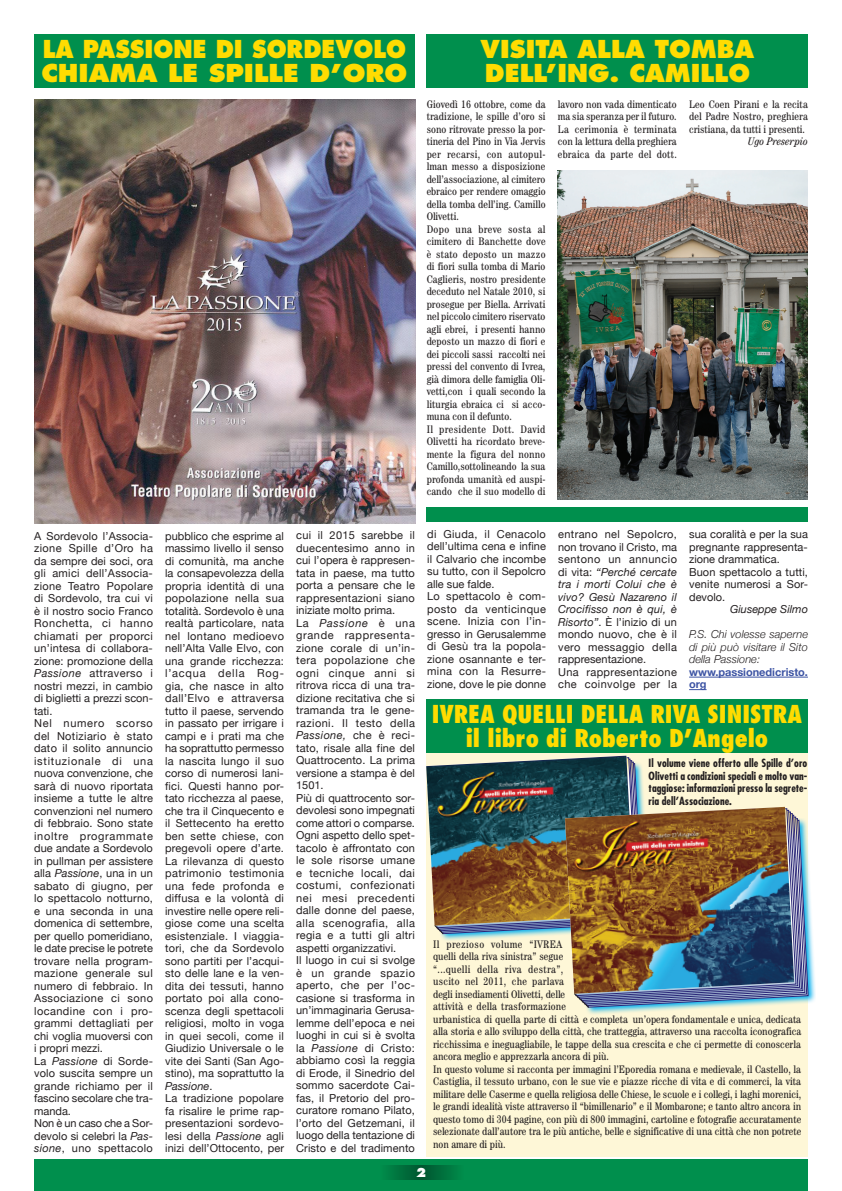
<style>
.page{position:relative;width:842px;height:1191px;background:#fff}
.page>*{position:absolute;margin:0;border:0;box-sizing:border-box;transform-origin:0 0}
.t1{font:800 condensed 24px/24px "Futura";color:#ffdc01;text-align:center}
.t2{font:800 24px/24px "Futura";color:#ffdc01;scale:.92 1}
.t3{font:800 24px/24px "Futura";color:#ffdc01}
.t4{font:800 12px "Futura";color:#fff}
.t5{font:11px/12.5px "Helvetica Neue";letter-spacing:.015em;color:#231f20}
.t6{font:condensed 11px/12.5px "Century IT Cby BT";letter-spacing:.005em;color:#231f20}
.t7{font:700 condensed 11px/12.5px "Futura";color:#231f20;text-align:justify}
.t8{font:italic 300 11px/12.5px "Helvetica Neue";letter-spacing:.005em;color:#231f20;text-align:justify}
.t9{font:700 11px/12.5px "Helvetica Neue";color:#3d54a4}
.t10{font:italic 11px "Helvetica Neue";color:#231f20}
.t11{font:italic condensed 11px "Century IT Cby BT";color:#231f20}
.s1{font-style:italic}
</style>
<div class="page">
<div style="left:34px;top:1159px;width:774px;height:32px;background:#008f4d"></div>
<svg style="left:387px;top:1165px;width:70px;height:14px"></svg>
<div style="left:427px;top:699px;width:381px;height:53px;background:#008f4d"></div>
<div style="left:426px;top:752px;width:382px;height:404px;background:#fef7d7"></div>
<hr style="left:689px;top:677px;width:119px;height:1px;background:#3d54a4">
<svg style="left:689px;top:689px;width:17px;height:1px"></svg>
<div style="left:34px;top:34px;width:381px;height:54px;background:#008f4d"></div>
<div style="left:427px;top:34px;width:381px;height:54px;background:#008f4d"></div>
<div style="left:427px;top:507px;width:381px;height:14px;background:#008f4d"></div>
<img style="left:558px;top:170px;width:250px;height:329px">
<img style="left:34px;top:99px;width:381px;height:425px">
<svg style="left:441px;top:793px;width:203px;height:148px"></svg>
<img style="left:426px;top:755px;width:217px;height:179px">
<svg style="left:587px;top:858px;width:229px;height:156px"></svg>
<img style="left:565px;top:807px;width:229px;height:186px">
<svg style="left:574px;top:993px;width:15px;height:15px"></svg>
<h1 class="t2" style="left:41px;top:38px;width:399px">LA PASSIONE DI SORDEVOLO<br>CHIAMA LE SPILLE D’ORO</h1>
<h1 class="t3" style="left:481px;top:38px;width:275px">VISITA ALLA TOMBA<br>DELL’ING. CAMILLO</h1>
<p class="t6" style="left:427px;top:97px;width:120px">Giovedì 16 ottobre, come da tradizione, le spille d’oro si sono ritrovate presso la por&shy;tineria del Pino in Via Jervis per recarsi, con autopul&shy;lman messo a disposizione dell’associazione, al cimitero ebraico per rendere omaggio della tomba dell’ing. Camillo<br>Olivetti.<br>Dopo una breve sosta al cimitero di Banchette dove è stato deposto un mazzo di fiori sulla tomba di Mario<br>Caglieris, nostro presidente deceduto nel Natale 2010, si prosegue per Biella. Arrivati nel piccolo cimitero riservato agli ebrei, i presenti hanno deposto un mazzo di fiori e dei piccoli sassi raccolti nei pressi del convento di Ivrea, già dimora delle famiglia Oli&shy;vetti,con i quali secondo la liturgia ebraica ci si acco&shy;muna con il defunto.<br>Il presidente Dott. David<br>Olivetti ha ricordato breve&shy;mente la figura del nonno<br>Camillo,sottolineando la sua profonda umanità ed auspi&shy;cando che il suo modello di</p>
<p class="t6" style="left:558px;top:97px;width:120px;text-align:justify">lavoro non vada dimenticato ma sia speranza per il futuro.<br>La cerimonia è terminata con la lettura della preghiera ebraica da parte del dott.</p>
<p class="t6" style="left:689px;top:97px;width:120px;text-align:justify">Leo Coen Pirani e la recita del Padre Nostro, preghiera cristiana, da tutti i presenti.</p>
<p class="t11" style="left:748px;top:134px;width:62px">Ugo Preserpio</p>
<p class="t5" style="left:34px;top:530px;width:120px">A Sordevolo l’Associa&shy;zione Spille d’Oro ha da sempre dei soci, ora gli amici dell’Associa&shy;zione Teatro Popolare di Sordevolo, tra cui vi è il nostro socio Franco<br>Ronchetta, ci hanno chiamati per proporci un’intesa di collabora&shy;zione: promozione della<br><span class="s1">Passione</span> attraverso i nostri mezzi, in cambio di biglietti a prezzi scon&shy;tati.<br>Nel numero scorso del Notiziario è stato dato il solito annuncio istituzionale di una nuova convenzione, che sarà di nuovo riportata insieme a tutte le altre convenzioni nel numero di febbraio. Sono state inoltre programmate due andate a Sordevolo in pullman per assistere alla <span class="s1">Passione</span>, una in un sabato di giugno, per lo spettacolo notturno, e una seconda in una domenica di settembre, per quello pomeridiano, le date precise le potrete trovare nella program&shy;mazione generale sul numero di febbraio. In<br>Associazione ci sono locandine con i pro&shy;grammi dettagliati per chi voglia muoversi con i propri mezzi.<br>La <span class="s1">Passione</span> di Sorde&shy;volo suscita sempre un grande richiamo per il fascino secolare che tra&shy;manda.<br>Non è un caso che a Sor&shy;devolo si celebri la <span class="s1">Pas&shy;sione</span>, uno spettacolo</p>
<p class="t5" style="left:165px;top:530px;width:120px">pubblico che esprime al massimo livello il senso di comunità, ma anche la consapevolezza della propria identità di una popolazione nella sua totalità. Sordevolo è una realtà particolare, nata nel lontano medioevo nell’Alta Valle Elvo, con una grande ricchezza: l’acqua della Rog&shy;gia, che nasce in alto dall’Elvo e attraversa tutto il paese, servendo in passato per irrigare i campi e i prati ma che ha soprattutto permesso la nascita lungo il suo corso di numerosi lani&shy;fici. Questi hanno por&shy;tato ricchezza al paese, che tra il Cinquecento e il Settecento ha eretto ben sette chiese, con pregevoli opere d’arte.<br>La rilevanza di questo patrimonio testimonia una fede profonda e diffusa e la volontà di investire nelle opere reli&shy;giose come una scelta esistenziale. I viaggia&shy;tori, che da Sordevolo sono partiti per l’acqui&shy;sto delle lane e la ven&shy;dita dei tessuti, hanno portato poi alla cono&shy;scenza degli spettacoli religiosi, molto in voga in quei secoli, come il<br>Giudizio Universale o le vite dei Santi (San Ago&shy;stino), ma soprattutto la<br><span class="s1">Passione</span>.<br>La tradizione popolare fa risalire le prime rap&shy;presentazioni sordevo&shy;lesi della <span class="s1">Passione</span> agli inizi dell’Ottocento, per</p>
<p class="t5" style="left:296px;top:530px;width:120px">cui il 2015 sarebbe il duecentesimo anno in cui l’opera è rappresen&shy;tata in paese, ma tutto porta a pensare che le rappresentazioni siano iniziate molto prima.<br>La <span class="s1">Passione</span> è una grande rappresenta&shy;zione corale di un’in&shy;tera popolazione che ogni cinque anni si ritrova ricca di una tra&shy;dizione recitativa che si tramanda tra le gene&shy;razioni. Il testo della<br><span class="s1">Passione,</span> che è reci&shy;tato, risale alla fine del<br>Quattrocento. La prima versione a stampa è del<br>1501.<br>Più di quattrocento sor&shy;devolesi sono impegnati come attori o comparse.<br>Ogni aspetto dello spet&shy;tacolo è affrontato con le sole risorse umane e tecniche locali, dai costumi, confezionati nei mesi precedenti dalle donne del paese, alla scenografia, alla regia e a tutti gli altri aspetti organizzativi.<br>Il luogo in cui si svolge è un grande spazio aperto, che per l’oc&shy;casione si trasforma in un’immaginaria Gerusa&shy;lemme dell’epoca e nei luoghi in cui si è svolta la <span class="s1">Passione</span> di Cristo: abbiamo così la reggia di Erode, il Sinedrio del sommo sacerdote Cai&shy;fas, il Pretorio del pro&shy;curatore romano Pilato, l’orto del Getzemani, il luogo della tentazione di<br>Cristo e del tradimento</p>
<p class="t5" style="left:427px;top:528px;width:120px">di Giuda, il Cenacolo dell’ultima cena e infine il Calvario che incombe su tutto, con il Sepolcro alle sue falde.<br>Lo spettacolo è com&shy;posto da venticinque scene. Inizia con l’in&shy;gresso in Gerusalemme di Gesù tra la popola&shy;zione osannante e ter&shy;mina con la Resurre&shy;zione, dove le pie donne</p>
<p class="t5" style="left:558px;top:529px;width:120px">entrano nel Sepolcro, non trovano il Cristo, ma sentono un annuncio di vita: <span class="s1">“Perché cercate tra i morti Colui che è vivo? Gesù Nazareno il<br>Crocifisso non è qui, è<br>Risorto”</span>. È l’inizio di un mondo nuovo, che è il vero messaggio della rappresentazione.<br>Una rappresentazione che coinvolge per la</p>
<p class="t5" style="left:689px;top:529px;width:120px">sua coralità e per la sua pregnante rappresenta&shy;zione drammatica.<br>Buon spettacolo a tutti, venite numerosi a Sor&shy;devolo.</p>
<p class="t10" style="left:730px;top:601px;width:79px">Giuseppe Silmo</p>
<p class="t8" style="left:689px;top:628px;width:120px">P.S. Chi volesse saperne di più può visitare il Sito della Passione:</p>
<p class="t9" style="left:689px;top:666px;width:120px">www.passionedicristo. org</p>
<h1 class="t1" style="left:432px;top:702px;width:372px">IVREA QUELLI DELLA RIVA SINISTRA il libro di Roberto D’Angelo</h1>
<p class="t7" style="left:649px;top:757px;width:160px">Il volume viene offerto alle Spille d’oro Olivetti a condizioni speciali e molto van&shy;taggiose: informazioni presso la segrete&shy;ria dell’Associazione.</p>
<p class="t6" style="left:433px;top:937px;width:370px">Il prezioso volume “IVREA<br>quelli della riva sinistra” segue<br>“...quelli della riva destra”,<br>uscito nel 2011, che parlava<br>degli insediamenti Olivetti, delle<br>attività e della trasformazione<br>urbanistica di quella parte di città e completa un’opera fondamentale e unica, dedicata alla storia e allo sviluppo della città, che tratteggia, attraverso una raccolta iconografica ricchissima e ineguagliabile, le tappe della sua crescita e che ci permette di conoscerla ancora meglio e apprezzarla ancora di più.<br>In questo volume si racconta per immagini l’Eporedia romana e medievale, il Castello, la Castiglia, il tessuto urbano, con le sue vie e piazze ricche di vita e di commerci, la vita militare delle Caserme e quella religiosa delle Chiese, le scuole e i collegi, i laghi morenici, le grandi idealità viste attraverso il “bimillenario” e il Mombarone; e tanto altro ancora in questo tomo di 304 pagine, con più di 800 immagini, cartoline e fotografie accuratamente selezionate dall’autore tra le più antiche, belle e significative di una città che non potrete non amare di più.</p>
<p class="t4" style="left:416px;top:1165px;width:11px">2</p>
</div>
